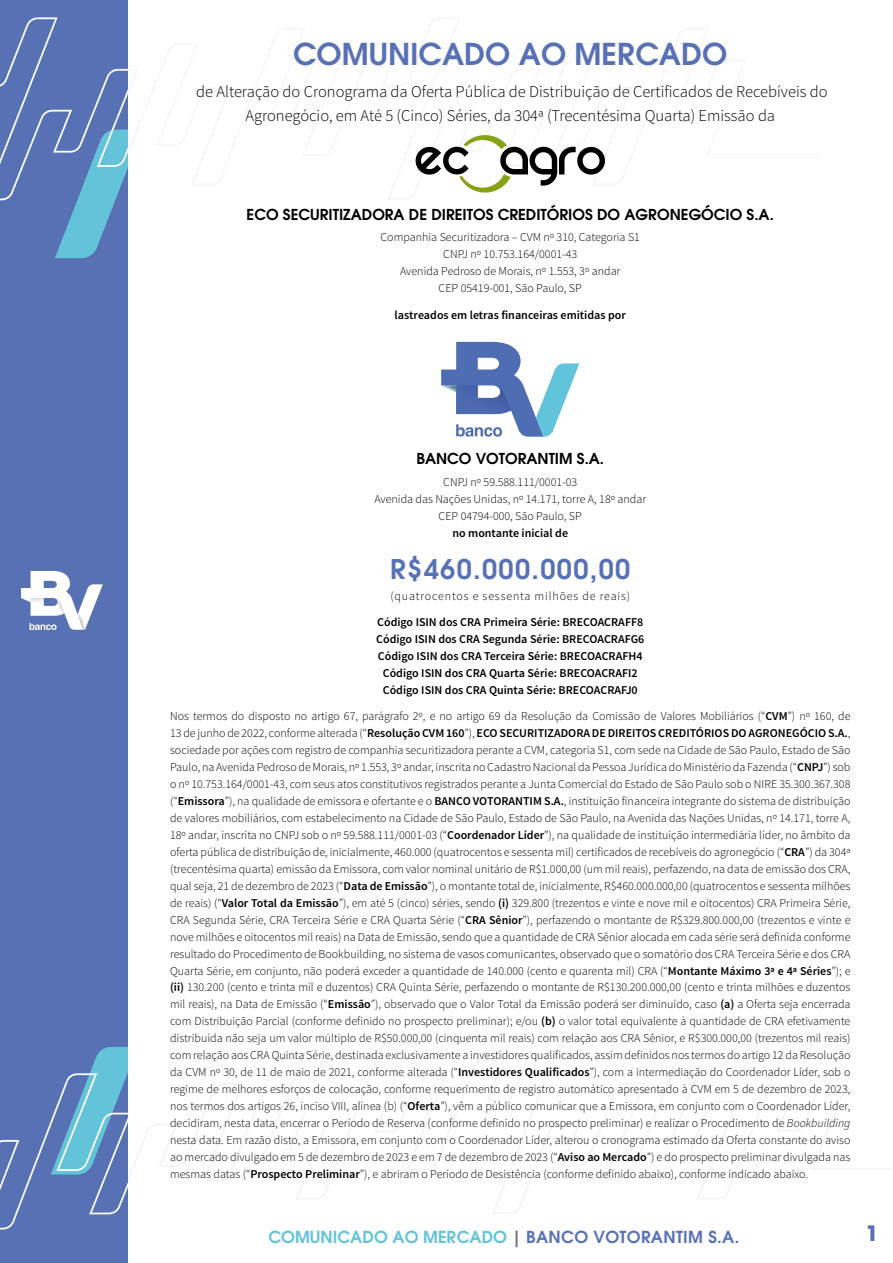
<style>
.page{position:relative;width:893px;height:1263px;background:#fff}
.page>*{position:absolute;margin:0;border:0;box-sizing:border-box;transform-origin:0 0}
.t1{font:600 30px "ITC Avant Garde Pro";color:#5871b5}
.t2{font:600 27px "ITC Avant Garde Pro";letter-spacing:.05em;color:#5871b5}
.t3{font:700 21px "ITC Avant Garde Pro";color:#5871b5}
.t4{font:300 16.5px/23.5px "Source Sans Pro";color:#000;text-align:center}
.t5{font:600 16.5px "ITC Avant Garde Pro";color:#63c3d9}
.t6{font:600 15px "ITC Avant Garde Pro";color:#000}
.t7{font:300 12px/17px "Source Sans Pro";color:#000;text-align:center}
.t8{font:600 12px/17px "Source Sans Pro";color:#000;text-align:center}
.t9{font:300 12px "Source Sans Pro";letter-spacing:.07em;color:#000}
.s1{font-weight:600}
.s2{font-style:italic}
.s3{color:#808080}
.s4{color:#5871b5}
</style>
<div class="page">
<div style="left:0;top:0;width:128px;height:1263px;background:#5871b5"></div>
<svg style="left:21px;top:571px;width:82px;height:59px"></svg>
<div style="left:21px;top:588px;width:29px;height:10px;background:#fff"></div>
<svg style="left:0;top:17px;width:128px;height:241px"></svg>
<svg style="left:0;top:1047px;width:128px;height:183px"></svg>
<svg style="left:416px;top:135px;width:189px;height:58px"></svg>
<svg style="left:441px;top:342px;width:138px;height:95px"></svg>
<h1 class="t1" style="left:293px;top:34px;width:436px">COMUNICADO AO MERCADO</h1>
<h3 class="t4" style="left:196px;top:80px;width:633px">de Alteração do Cronograma da Oferta Pública de Distribuição de Certificados de Recebíveis do<br>Agronegócio, em Até 5 (Cinco) Séries, da 304ª (Trecentésima Quarta) Emissão da</h3>
<p class="t6" style="left:247px;top:205px;width:529px">ECO SECURITIZADORA DE DIREITOS CREDITÓRIOS DO AGRONEGÓCIO S.A.</p>
<p class="t7" style="left:381px;top:229px;width:261px">Companhia Securitizadora – CVM nº 310, Categoria S1<br>CNPJ nº 10.753.164/0001-43<br>Avenida Pedroso de Morais, nº 1.553, 3º andar<br>CEP 05419-001, São Paulo, SP</p>
<p class="t8" style="left:395px;top:306px;width:233px">lastreados em letras financeiras emitidas por</p>
<p class="t6" style="left:416px;top:449px;width:189px">BANCO VOTORANTIM S.A.</p>
<p class="t7" style="left:374px;top:473px;width:273px">CNPJ nº 59.588.111/0001-03<br>Avenida das Nações Unidas, nº 14.171, torre A, 18º andar<br>CEP 04794-000, São Paulo, SP</p>
<p class="t8" style="left:452px;top:525px;width:117px">no montante inicial de</p>
<h2 class="t2" style="left:390px;top:551px;width:242px">R$460.000.000,00</h2>
<p class="t9" style="left:390px;top:589px;width:241px">(quatrocentos e sessenta milhões de reais)</p>
<p class="t8" style="left:376px;top:614px;width:270px">Código ISIN dos CRA Primeira Série: BRECOACRAFF8<br>Código ISIN dos CRA Segunda Série: BRECOACRAFG6<br>Código ISIN dos CRA Terceira Série: BRECOACRAFH4<br>Código ISIN dos CRA Quarta Série: BRECOACRAFI2<br>Código ISIN dos CRA Quinta Série: BRECOACRAFJ0</p>
<p class="t7" style="left:170px;top:708px;width:682px;text-align:justify">Nos termos do disposto no artigo 67, parágrafo 2º, e no artigo 69 da Resolução da Comissão de Valores Mobiliários (“<span class="s1">CVM</span>”) nº 160, de 13 de junho de 2022, conforme alterada (“<span class="s1">Resolução CVM 160</span>”), <span class="s1">ECO SECURITIZADORA DE DIREITOS CREDITÓRIOS DO AGRONEGÓCIO S.A.</span>, sociedade por ações com registro de companhia securitizadora perante a CVM, categoria S1, com sede na Cidade de São Paulo, Estado de São Paulo, na Avenida Pedroso de Morais, nº 1.553, 3º andar, inscrita no Cadastro Nacional da Pessoa Jurídica do Ministério da Fazenda (“<span class="s1">CNPJ</span>”) sob o nº 10.753.164/0001-43, com seus atos constitutivos registrados perante a Junta Comercial do Estado de São Paulo sob o NIRE 35.300.367.308 (“<span class="s1">Emissora</span>”), na qualidade de emissora e ofertante e o <span class="s1">BANCO VOTORANTIM S.A.</span>, instituição financeira integrante do sistema de distribuição de valores mobiliários, com estabelecimento na Cidade de São Paulo, Estado de São Paulo, na Avenida das Nações Unidas, nº 14.171, torre A, 18º andar, inscrita no CNPJ sob o nº 59.588.111/0001-03 (“<span class="s1">Coordenador Líder</span>”), na qualidade de instituição intermediária líder, no âmbito da oferta pública de distribuição de, inicialmente, 460.000 (quatrocentos e sessenta mil) certificados de recebíveis do agronegócio (“<span class="s1">CRA</span>”) da 304ª (trecentésima quarta) emissão da Emissora, com valor nominal unitário de R$1.000,00 (um mil reais), perfazendo, na data de emissão dos CRA, qual seja, 21 de dezembro de 2023 (“<span class="s1">Data de Emissão</span>”), o montante total de, inicialmente, R$460.000.000,00 (quatrocentos e sessenta milhões de reais) (“<span class="s1">Valor Total da Emissão</span>”), em até 5 (cinco) séries, sendo <span class="s1">(i)</span> 329.800 (trezentos e vinte e nove mil e oitocentos) CRA Primeira Série, CRA Segunda Série, CRA Terceira Série e CRA Quarta Série (“<span class="s1">CRA Sênior</span>”), perfazendo o montante de R$329.800.000,00 (trezentos e vinte e nove milhões e oitocentos mil reais) na Data de Emissão, sendo que a quantidade de CRA Sênior alocada em cada série será definida conforme resultado do Procedimento de Bookbuilding, no sistema de vasos comunicantes, observado que o somatório dos CRA Terceira Série e dos CRA Quarta Série, em conjunto, não poderá exceder a quantidade de 140.000 (cento e quarenta mil) CRA (“<span class="s1">Montante Máximo 3ª e 4ª Séries</span>”); e <span class="s1">(ii)</span> 130.200 (cento e trinta mil e duzentos) CRA Quinta Série, perfazendo o montante de R$130.200.000,00 (cento e trinta milhões e duzentos mil reais), na Data de Emissão (“<span class="s1">Emissão</span>”), observado que o Valor Total da Emissão poderá ser diminuído, caso <span class="s1">(a)</span> a Oferta seja encerrada com Distribuição Parcial (conforme definido no prospecto preliminar); e/ou <span class="s1">(b)</span> o valor total equivalente à quantidade de CRA efetivamente distribuída não seja um valor múltiplo de R$50.000,00 (cinquenta mil reais) com relação aos CRA Sênior, e R$300.000,00 (trezentos mil reais) com relação aos CRA Quinta Série, destinada exclusivamente a investidores qualificados, assim definidos nos termos do artigo 12 da Resolução da CVM nº 30, de 11 de maio de 2021, conforme alterada (“<span class="s1">Investidores Qualificados</span>”), com a intermediação do Coordenador Líder, sob o regime de melhores esforços de colocação, conforme requerimento de registro automático apresentado à CVM em 5 de dezembro de 2023, nos termos dos artigos 26, inciso VIII, alínea (b) (“<span class="s1">Oferta</span>”), vêm a público comunicar que a Emissora, em conjunto com o Coordenador Líder, decidiram, nesta data, encerrar o Período de Reserva (conforme definido no prospecto preliminar) e realizar o Procedimento de <span class="s2">Bookbuilding </span>nesta data. Em razão disto, a Emissora, em conjunto com o Coordenador Líder, alterou o cronograma estimado da Oferta constante do aviso ao mercado divulgado em 5 de dezembro de 2023 e em 7 de dezembro de 2023 (“<span class="s1">Aviso ao Mercado</span>”) e do prospecto preliminar divulgada nas mesmas datas (“<span class="s1">Prospecto Preliminar</span>”), e abriram o Período de Desistência (conforme definido abaixo), conforme indicado abaixo.</p>
<h3 class="t5" style="left:268px;top:1226px;width:472px">COMUNICADO AO MERCADO <span class="s3">|</span> <span class="s4">BANCO VOTORANTIM S.A.</span></h3>
<h3 class="t3" style="left:866px;top:1219px;width:14px">1</h3>
</div>
